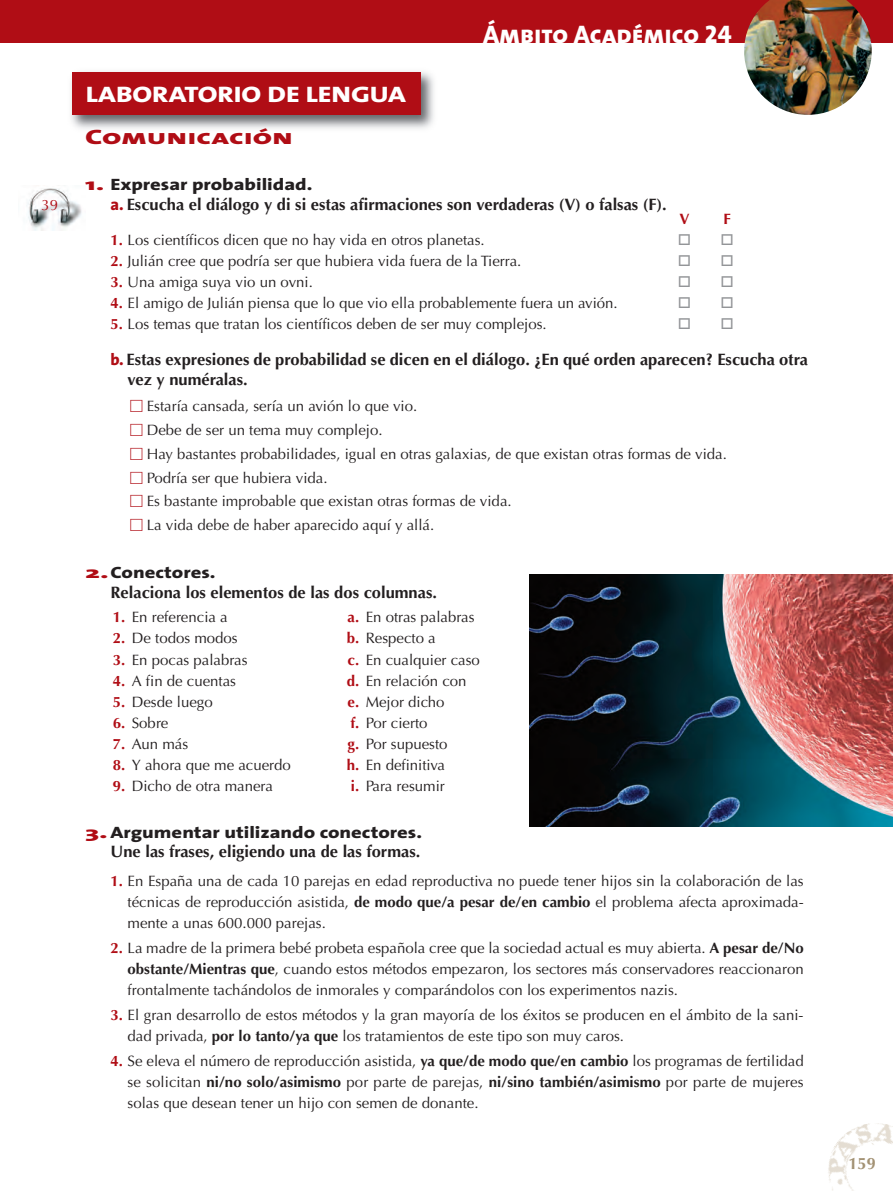
<style>
.page{position:relative;width:893px;height:1191px;background:#fff}
.page>*{position:absolute;margin:0;border:0;box-sizing:border-box;transform-origin:0 0}
.t1{font:25.5px "The Sans Extra Bold Caps";color:#fff}
.t2{font:800 22.5px "The Sans";color:#fff;scale:1.25 1}
.t3{font:21px "The Sans Extra Bold Caps";color:#b00d15;scale:1.5 1}
.t4{font:700 16.5px/19.8px "Optima LT Std";color:#231f20}
.t5{font:800 16.5px "The Sans";color:#231f20;scale:1.25 1}
.t6{font:700 16.5px "Optima LT Std";color:#a39274}
.t7{font:15px/21px "Optima LT Std";color:#231f20}
.t8{font:15px "Optima LT Std";color:#b00d15}
.t9{font:700 15px "Optima LT Std";color:#b00d15}
.s1{color:#b00d15}
.s2{font-family:"The Sans";font-weight:800;color:#b00d15}
.s3{font-weight:700;color:#b00d15}
.s4{font-weight:700}
</style>
<div class="page">
<img style="left:828px;top:1123px;width:65px;height:68px">
<img style="left:71px;top:71px;width:363px;height:58px">
<div style="left:72px;top:72px;width:349px;height:43px;background:#b00d15"></div>
<img style="left:28px;top:188px;width:54px;height:43px">
<div style="left:0;top:0;width:893px;height:43px;background:#b00d15"></div>
<img style="left:744px;top:0;width:128px;height:115px">
<img style="left:529px;top:574px;width:364px;height:252px">
<p class="t8" style="left:42px;top:198px;width:18px">39</p>
<h2 class="t2" style="left:86px;top:86px;width:258px">LABORATORIO DE LENGUA</h2>
<h3 class="t3" style="left:85px;top:130px;width:140px">Comunicación</h3>
<h1 class="t1" style="left:483px;top:25px;width:250px">Ámbito Académico 24</h1>
<p class="t5" style="left:85px;top:178px;width:183px"><span class="s1">1.</span> Expresar probabilidad.</p>
<p class="t4" style="left:111px;top:196px;width:558px"><span class="s2">a.</span> Escucha el diálogo y di si estas afirmaciones son verdaderas (V) o falsas (F).</p>
<p class="t7" style="left:111px;top:230px;width:376px"><span class="s3">1.</span> Los científicos dicen que no hay vida en otros planetas.</p>
<p class="t7" style="left:111px;top:251px;width:412px"><span class="s3">2.</span> Julián cree que podría ser que hubiera vida fuera de la Tierra.</p>
<p class="t7" style="left:111px;top:272px;width:204px"><span class="s3">3.</span> Una amiga suya vio un ovni.</p>
<p class="t7" style="left:111px;top:293px;width:509px"><span class="s3">4.</span> El amigo de Julián piensa que lo que vio ella probablemente fuera un avión.</p>
<p class="t7" style="left:111px;top:314px;width:438px"><span class="s3">5.</span> Los temas que tratan los científicos deben de ser muy complejos.</p>
<p class="t9" style="left:680px;top:212px;width:12px">V</p>
<p class="t9" style="left:723px;top:212px;width:9px">F</p>
<p class="t4" style="left:128px;top:351px;width:682px;text-indent:-17px"><span class="s2">b.</span> Estas expresiones de probabilidad se dicen en el diálogo. ¿En qué orden aparecen? Escucha otra vez y numéralas.</p>
<p class="t7" style="left:147px;top:396px;width:582px;line-height:23.7px">Estaría cansada, sería un avión lo que vio.<br>Debe de ser un tema muy complejo.<br>Hay bastantes probabilidades, igual en otras galaxias, de que existan otras formas de vida.<br>Podría ser que hubiera vida.<br>Es bastante improbable que existan otras formas de vida.<br>La vida debe de haber aparecido aquí y allá.</p>
<p class="t5" style="left:85px;top:566px;width:106px"><span class="s1">2.</span>Conectores.</p>
<p class="t4" style="left:111px;top:584px;width:328px">Relaciona los elementos de las dos columnas.</p>
<p class="t7" style="left:113px;top:608px;width:116px"><span class="s3">1.</span> En referencia a</p>
<p class="t7" style="left:113px;top:629px;width:126px"><span class="s3">2.</span> De todos modos</p>
<p class="t7" style="left:113px;top:650px;width:136px"><span class="s3">3.</span> En pocas palabras</p>
<p class="t7" style="left:113px;top:671px;width:125px"><span class="s3">4.</span> A fin de cuentas</p>
<p class="t7" style="left:113px;top:692px;width:101px"><span class="s3">5.</span> Desde luego</p>
<p class="t7" style="left:113px;top:713px;width:57px"><span class="s3">6.</span> Sobre</p>
<p class="t7" style="left:113px;top:734px;width:77px"><span class="s3">7.</span> Aun más</p>
<p class="t7" style="left:113px;top:755px;width:179px"><span class="s3">8.</span> Y ahora que me acuerdo</p>
<p class="t7" style="left:113px;top:776px;width:161px"><span class="s3">9.</span> Dicho de otra manera</p>
<p class="t7" style="left:347px;top:608px;width:135px"><span class="s3">a.</span> En otras palabras <span class="s3">b.</span> Respecto a<br><span class="s3">c.</span> En cualquier caso <span class="s3">d.</span> En relación con <span class="s3">e.</span> Mejor dicho<br><span class="s3">f.</span> Por cierto<br><span class="s3">g.</span> Por supuesto<br><span class="s3">h.</span> En definitiva<br><span class="s3">i.</span> Para resumir</p>
<p class="t5" style="left:85px;top:825px;width:271px"><span class="s1">3.</span>Argumentar utilizando conectores.</p>
<p class="t4" style="left:111px;top:843px;width:311px">Une las frases, eligiendo una de las formas.</p>
<p class="t7" style="left:128px;top:871px;width:678px;text-align:justify;text-indent:-17px"><span class="s3">1.</span> En España una de cada 10 parejas en edad reproductiva no puede tener hijos sin la colaboración de las técnicas de reproducción asistida, <span class="s4">de modo que/a pesar de/en cambio</span> el problema afecta aproximada&shy;mente a unas 600.000 parejas.</p>
<p class="t7" style="left:128px;top:938px;width:678px;text-align:justify;text-indent:-17px"><span class="s3">2.</span> La madre de la primera bebé probeta española cree que la sociedad actual es muy abierta. <span class="s4">A pesar de/No obstante/Mientras que</span>, cuando estos métodos empezaron, los sectores más conservadores reaccionaron frontalmente tachándolos de inmorales y comparándolos con los experimentos nazis.</p>
<p class="t7" style="left:128px;top:1006px;width:677px;text-indent:-17px"><span class="s3">3.</span> El gran desarrollo de estos métodos y la gran mayoría de los éxitos se producen en el ámbito de la sani&shy;dad privada, <span class="s4">por lo tanto/ya que</span> los tratamientos de este tipo son muy caros.</p>
<p class="t7" style="left:128px;top:1052px;width:678px;text-align:justify;text-indent:-17px"><span class="s3">4.</span> Se eleva el número de reproducción asistida, <span class="s4">ya que/de modo que/en cambio</span> los programas de fertilidad se solicitan <span class="s4">ni/no solo/asimismo</span> por parte de parejas, <span class="s4">ni/sino también/asimismo</span> por parte de mujeres solas que desean tener un hijo con semen de donante.</p>
<p class="t6" style="left:848px;top:1156px;width:29px">159</p>
</div>
